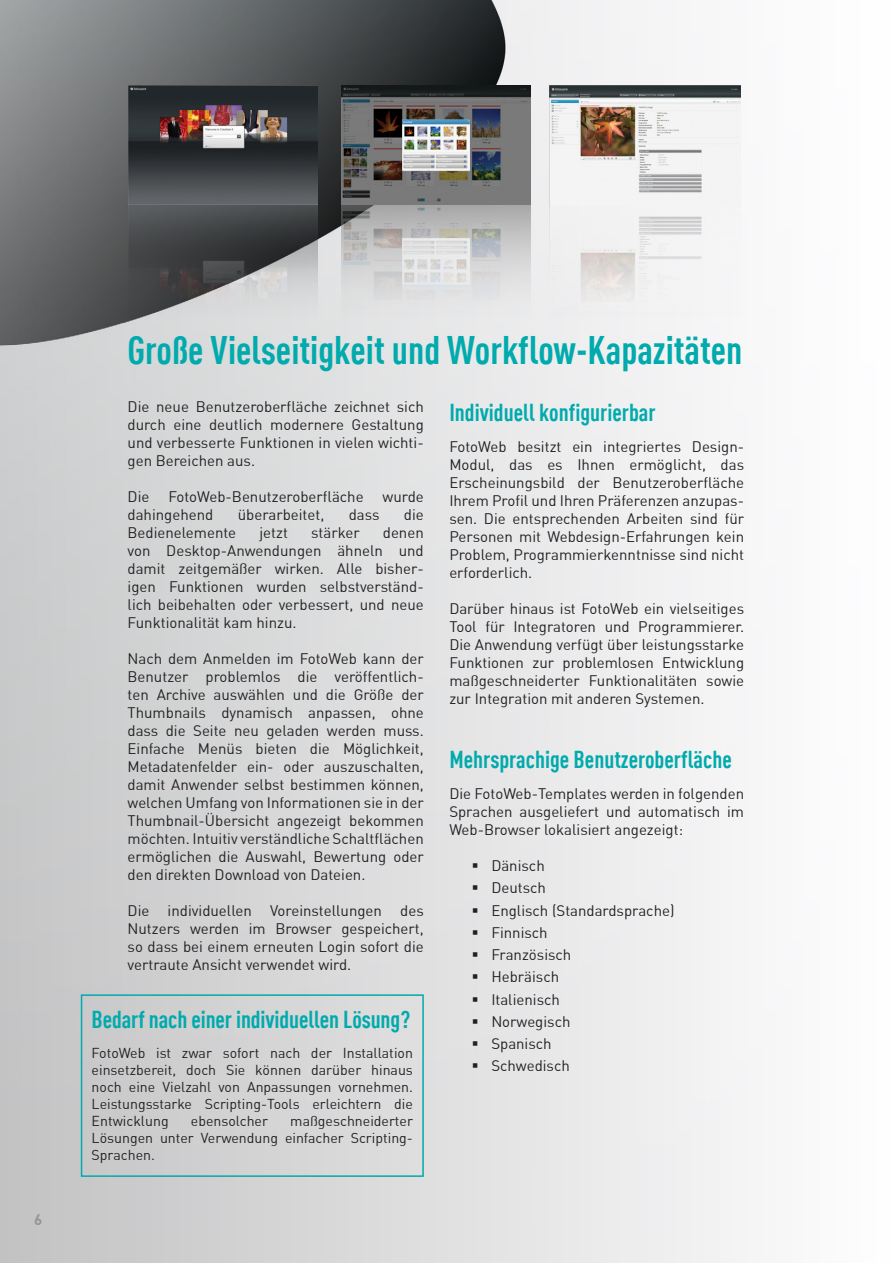
<style>
.page{position:relative;width:893px;height:1263px;background:#fff}
.page>*{position:absolute;margin:0;border:0;box-sizing:border-box;transform-origin:0 0}
.Main_title{font:700 39px "Foto Ware DIN Cond";color:#00aaad}
.Heading{font:700 24px "Foto Ware DIN Cond";color:#00aaad}
.Brødtekst{font:15px/18px "Foto Ware DIN";color:#231f20;text-align:justify}
.bullet_brødtekst{font:15px "Foto Ware DIN";color:#231f20}
.didyouknow{font:15px "Foto Ware DIN Bold";color:#939598}
.t1{font:14.1px/17px "Foto Ware DIN";color:#231f20;text-align:justify}
</style>
<div class="page">
<img style="left:0;top:0;width:748px;height:1263px">
<img style="left:550px;top:85px;width:191px;height:118px">
<img style="left:550px;top:203px;width:191px;height:121px">
<img style="left:129px;top:85px;width:189px;height:239px">
<img style="left:341px;top:85px;width:189px;height:239px">
<div style="left:81px;top:994px;width:343px;height:183px;border:2px solid #00aaad"></div>
<svg style="left:473px;top:863px;width:4px;height:5px"></svg>
<svg style="left:473px;top:886px;width:4px;height:4px"></svg>
<svg style="left:473px;top:908px;width:4px;height:4px"></svg>
<svg style="left:473px;top:930px;width:4px;height:5px"></svg>
<svg style="left:473px;top:952px;width:4px;height:5px"></svg>
<svg style="left:473px;top:975px;width:4px;height:4px"></svg>
<svg style="left:473px;top:997px;width:4px;height:4px"></svg>
<svg style="left:473px;top:1019px;width:4px;height:5px"></svg>
<svg style="left:473px;top:1041px;width:4px;height:5px"></svg>
<svg style="left:473px;top:1064px;width:4px;height:4px"></svg>
<p class="didyouknow" style="left:34px;top:1210px;width:10px">6</p>
<p class="Main_title" style="left:128px;top:327px;width:616px">Große Vielseitigkeit und Workflow-Kapazitäten</p>
<p class="Heading" style="left:449px;top:398px;width:208px">Individuell konfigurierbar</p>
<p class="Brødtekst" style="left:449px;top:437px;width:296px">FotoWeb besitzt ein integriertes Design-Modul, das es Ihnen ermöglicht, das Erscheinungsbild der Benutzeroberfläche Ihrem Profil und Ihren Präferenzen anzupas&shy;sen. Die entsprechenden Arbeiten sind für Personen mit Webdesign-Erfahrungen kein Problem, Programmierkenntnisse sind nicht erforderlich.</p>
<p class="Brødtekst" style="left:449px;top:599px;width:296px">Darüber hinaus ist FotoWeb ein vielseitiges Tool für Integratoren und Programmierer.<br>Die Anwendung verfügt über leistungsstarke Funktionen zur problemlosen Entwicklung maßgeschneiderter Funktionalitäten sowie zur Integration mit anderen Systemen.</p>
<p class="Brødtekst" style="left:128px;top:398px;width:298px">Die neue Benutzeroberfläche zeichnet sich durch eine deutlich modernere Gestaltung und verbesserte Funktionen in vielen wichti&shy;gen Bereichen aus.</p>
<p class="Brødtekst" style="left:128px;top:488px;width:23px">Die</p>
<p class="Brødtekst" style="left:168px;top:488px;width:197px">FotoWeb-Benutzeroberfläche</p>
<p class="Brødtekst" style="left:383px;top:488px;width:43px">wurde</p>
<p class="Brødtekst" style="left:128px;top:506px;width:87px">dahingehend</p>
<p class="Brødtekst" style="left:238px;top:506px;width:88px">überarbeitet,</p>
<p class="Brødtekst" style="left:349px;top:506px;width:32px">dass</p>
<p class="Brødtekst" style="left:404px;top:506px;width:21px">die</p>
<p class="Brødtekst" style="left:128px;top:524px;width:110px">Bedienelemente</p>
<p class="Brødtekst" style="left:259px;top:524px;width:30px">jetzt</p>
<p class="Brødtekst" style="left:311px;top:524px;width:50px">stärker</p>
<p class="Brødtekst" style="left:128px;top:524px;width:298px;text-indent:255px">denen von Desktop-Anwendungen ähneln und damit zeitgemäßer wirken. Alle bisher&shy;igen Funktionen wurden selbstverständ&shy;lich beibehalten oder verbessert, und neue Funktionalität kam hinzu.</p>
<p class="Brødtekst" style="left:128px;top:650px;width:298px">Nach dem Anmelden im FotoWeb kann der Benutzer problemlos die veröffentlich&shy;ten Archive auswählen und die Größe der Thumbnails dynamisch anpassen, ohne dass die Seite neu geladen werden muss.<br>Einfache Menüs bieten die Möglichkeit, Metadatenfelder ein- oder auszuschalten, damit Anwender selbst bestimmen können, welchen Umfang von Informationen sie in der Thumbnail-Übersicht angezeigt bekommen möchten. Intuitiv verständliche Schaltflächen ermöglichen die Auswahl, Bewertung oder den direkten Download von Dateien.</p>
<p class="Brødtekst" style="left:128px;top:902px;width:298px">Die individuellen Voreinstellungen des Nutzers werden im Browser gespeichert, so dass bei einem erneuten Login sofort die vertraute Ansicht verwendet wird.</p>
<p class="Heading" style="left:449px;top:745px;width:284px">Mehrsprachige Benutzeroberfläche</p>
<p class="Brødtekst" style="left:449px;top:784px;width:296px">Die FotoWeb-Templates werden in folgenden Sprachen ausgeliefert und automatisch im Web-Browser lokalisiert angezeigt:</p>
<p class="bullet_brødtekst" style="left:491px;top:856px;width:55px">Dänisch</p>
<p class="bullet_brødtekst" style="left:491px;top:879px;width:56px">Deutsch</p>
<p class="bullet_brødtekst" style="left:491px;top:901px;width:185px">Englisch (Standardsprache)</p>
<p class="bullet_brødtekst" style="left:491px;top:923px;width:58px">Finnisch</p>
<p class="bullet_brødtekst" style="left:491px;top:945px;width:82px">Französisch</p>
<p class="bullet_brødtekst" style="left:491px;top:968px;width:69px">Hebräisch</p>
<p class="bullet_brødtekst" style="left:491px;top:990px;width:70px">Italienisch</p>
<p class="bullet_brødtekst" style="left:491px;top:1012px;width:81px">Norwegisch</p>
<p class="bullet_brødtekst" style="left:491px;top:1034px;width:62px">Spanisch</p>
<p class="bullet_brødtekst" style="left:491px;top:1057px;width:80px">Schwedisch</p>
<p class="Heading" style="left:92px;top:1005px;width:320px">Bedarf nach einer individuellen Lösung?</p>
<p class="t1" style="left:92px;top:1044px;width:323px">FotoWeb ist zwar sofort nach der Installation einsetzbereit, doch Sie können darüber hinaus noch eine Vielzahl von Anpassungen vornehmen.<br>Leistungsstarke Scripting-Tools erleichtern die Entwicklung</p>
<p class="t1" style="left:92px;top:1112px;width:323px;text-indent:199px">maßgeschneiderter Lösungen unter Verwendung einfacher Scripting-Sprachen.</p>
<p class="t1" style="left:191px;top:1112px;width:79px">ebensolcher</p>
</div>
